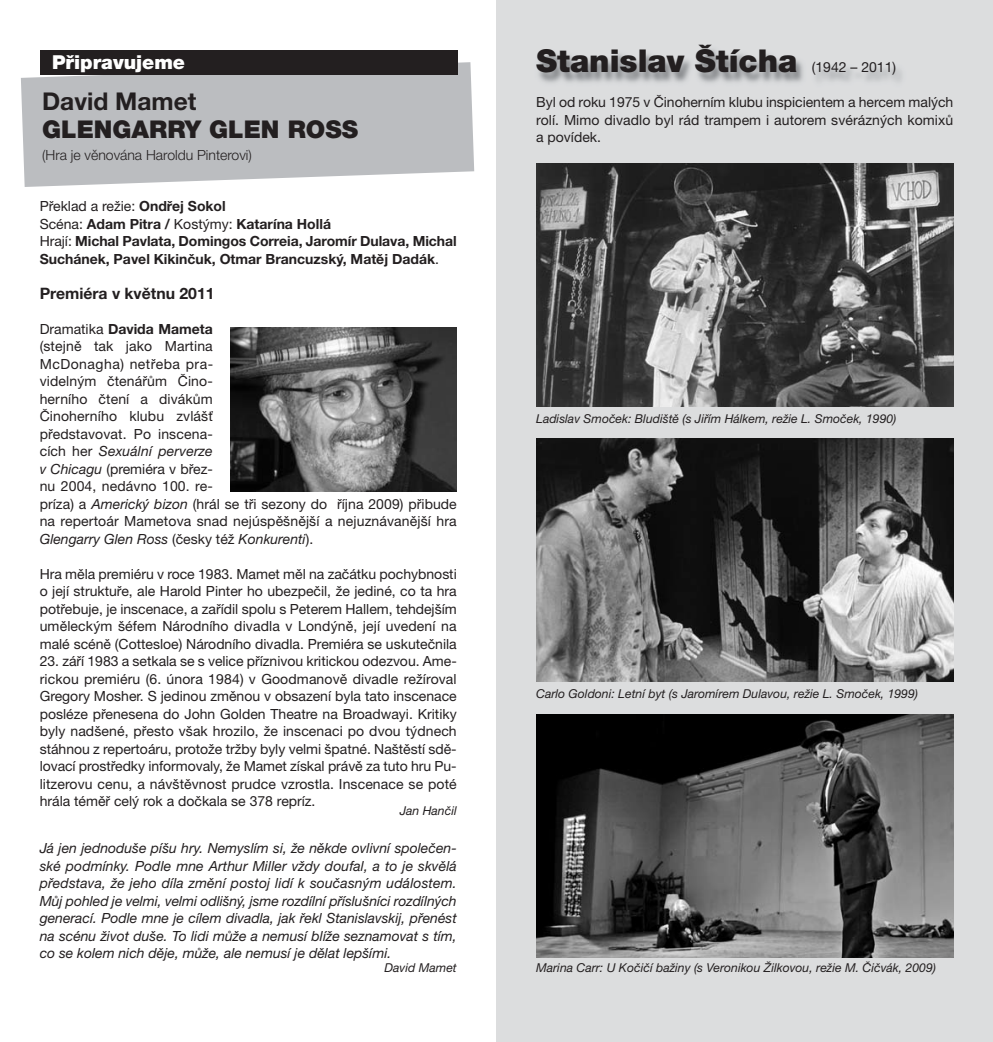
<style>
.page{position:relative;width:993px;height:1042px;background:#fff}
.page>*{position:absolute;margin:0;border:0;box-sizing:border-box;transform-origin:0 0}
.t1{font:900 31.5px "Helvetica Neue CE";color:#231f20}
.t2{font:900 24.5px "Helvetica Neue CE";color:#231f20}
.t3{font:700 24.5px "Helvetica Neue CE";color:#231f20}
.t4{font:900 19.25px "Helvetica Neue CE";color:#fff}
.t5{font:700 15.75px "Helvetica Neue CE";color:#231f20}
.t6{font:14px/17.5px "Helvetica Neue CE";letter-spacing:.005em;color:#231f20;text-align:justify}
.t7{font:italic 14px/17.5px "Helvetica Neue CE";color:#231f20;text-align:justify}
.t8{font:700 14px/17.5px "Helvetica Neue CE";color:#231f20}
.t9{font:300 14px "Helvetica Neue CE";color:#231f20}
.t10{font:italic 12.25px "Helvetica Neue CE";color:#231f20}
.s1{font-weight:400}
.s2{font-weight:700}
.s3{font-style:italic}
</style>
<div class="page">
<div style="left:496px;top:0;width:496px;height:1042px;background:#dcddde"></div>
<svg style="left:21px;top:62px;width:453px;height:125px;background:#bfc1c3"></svg>
<div style="left:40px;top:50px;width:417px;height:24px;background:#231f20"></div>
<img style="left:230px;top:327px;width:226px;height:164px">
<img style="left:538px;top:49px;width:364px;height:34px">
<img style="left:536px;top:164px;width:416px;height:243px">
<img style="left:536px;top:438px;width:416px;height:243px">
<img style="left:536px;top:715px;width:416px;height:242px">
<h3 class="t4" style="left:52px;top:55px;width:134px">Připravujeme</h3>
<h2 class="t3" style="left:42px;top:92px;width:156px">David Mamet</h2>
<h2 class="t2" style="left:42px;top:120px;width:317px">GLENGARRY GLEN ROSS</h2>
<p class="t9" style="left:42px;top:150px;width:211px">(Hra je věnována Haroldu Pinterovi)</p>
<p class="t8" style="left:40px;top:199px;width:418px"><span class="s1">Překlad a režie:</span> Ondřej Sokol<br><span class="s1">Scéna:</span> Adam Pitra / <span class="s1">Kostýmy:</span> Katarína Hollá<br><span class="s1">Hrají:</span> Michal Pavlata, Domingos Correia, Jaromír Dulava, Michal Suchánek, Pavel Kikinčuk, Otmar Brancuzský, Matěj Dadák<span class="s1">.</span></p>
<p class="t5" style="left:40px;top:287px;width:176px">Premiéra v květnu 2011</p>
<p class="t6" style="left:40px;top:321px;width:418px;text-align:left">Dramatika <span class="s2">Davida Mameta<br></span>(stejně tak jako Martina<br>McDonagha) netřeba pra-<br>videlným čtenářům Čino -<br>herního čtení a divákům<br>Činoherního klubu zvlášť<br>představovat. Po inscena-<br>cích her <span class="s3">Sexuální perverze<br>v Chicagu</span> (premiéra v břez -<br>nu 2004, nedávno 100. re-<br>príza) a <span class="s3">Americký bizon</span> (hrál se tři sezony do října 2009) přibude na repertoár Mametova snad nejúspěšnější a nejuznávanější hra<br><span class="s3">Glengarry Glen Ross</span> (česky též <span class="s3">Konkurenti</span>).</p>
<p class="t6" style="left:40px;top:566px;width:418px">Hra měla premiéru v roce 1983. Mamet měl na začátku pochybnosti o její struktuře, ale Harold Pinter ho ubezpečil, že jediné, co ta hra potřebuje, je inscenace, a zařídil spolu s Peterem Hallem, tehdejším uměleckým šéfem Národního divadla v Londýně, její uvedení na malé scéně (Cottesloe) Národního divadla. Premiéra se uskutečnila</p>
<p class="t6" style="left:40px;top:654px;width:418px">23. září 1983 a setkala se s velice příznivou kritickou odezvou. Ame&shy;rickou premiéru (6. února 1984) v Goodmanově divadle režíroval Gregory Mosher. S jedinou změnou v obsazení byla tato inscenace posléze přenesena do John Golden Theatre na Broadwayi. Kritiky byly nadšené, přesto však hrozilo, že inscenaci po dvou týdnech stáhnou z repertoáru, protože tržby byly velmi špatné. Naštěstí sdě&shy;lovací prostředky informovaly, že Mamet získal právě za tuto hru Pu&shy;litzerovu cenu, a návštěvnost prudce vzrostla. Inscenace se poté hrála téměř celý rok a dočkala se 378 repríz.</p>
<p class="t10" style="left:399px;top:806px;width:58px">Jan Hančil</p>
<p class="t7" style="left:40px;top:841px;width:418px">Já jen jednoduše píšu hry. Nemyslím si, že někde ovlivní společen&shy;ské podmínky. Podle mne Arthur Miller vždy doufal, a to je skvělá představa, že jeho díla změní postoj lidí k současným událostem.<br>Můj pohled je velmi, velmi odlišný, jsme rozdílní příslušníci rozdílných generací. Podle mne je cílem divadla, jak řekl Stanislavskij, přenést na scénu život duše. To lidi může a nemusí blíže seznamovat s tím, co se kolem nich děje, může, ale nemusí je dělat lepšími.</p>
<p class="t10" style="left:384px;top:963px;width:74px">David Mamet</p>
<h1 class="t1" style="left:536px;top:50px;width:263px">Stanislav Štícha</h1>
<p class="t6" style="left:811px;top:60px;width:86px">(1942 – 2011)</p>
<p class="t6" style="left:536px;top:95px;width:418px">Byl od roku 1975 v Činoherním klubu inspicientem a hercem malých rolí. Mimo divadlo byl rád trampem i autorem svérázných komixů a povídek.</p>
<p class="t10" style="left:536px;top:415px;width:361px">Ladislav Smoček: Bludiště (s Jiřím Hálkem, režie L. Smoček, 1990)</p>
<p class="t10" style="left:536px;top:689px;width:383px">Carlo Goldoni: Letní byt (s Jaromírem Dulavou, režie L. Smoček, 1999)</p>
<p class="t10" style="left:536px;top:963px;width:401px">Marina Carr: U Kočičí bažiny (s Veronikou Žilkovou, režie M. Čičvák, 2009)</p>
</div>
